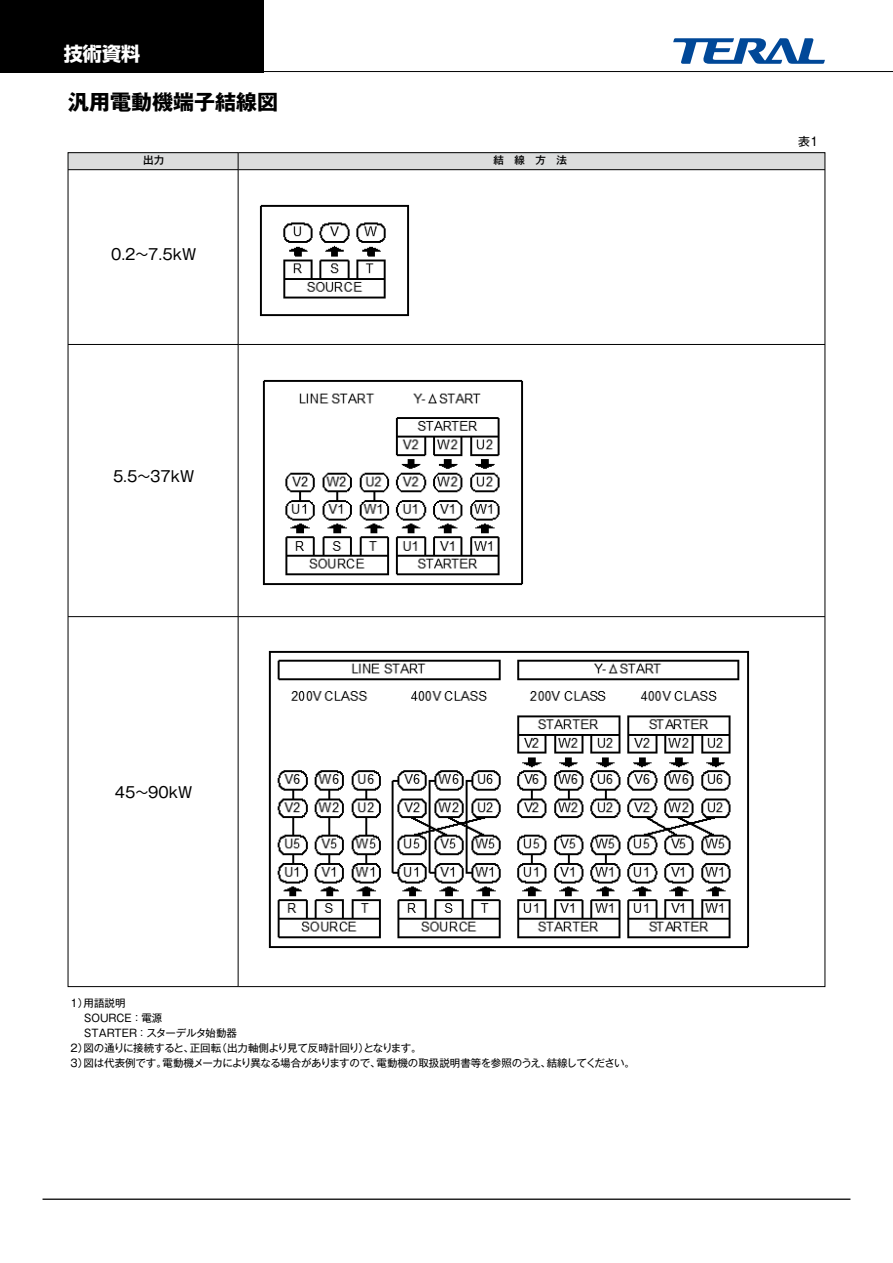
<style>
.page{position:relative;width:893px;height:1263px;background:#fff}
.page>*{position:absolute;margin:0;border:0;box-sizing:border-box;transform-origin:0 0}
.t1{font:700 21px "Gothic MB101 Pro";color:#000}
.t2{font:700 19.2px "Shin Go Pro";color:#fff}
.t3{font:15px "Gothic MB101 Pro";color:#000}
.t4{font:12px "Gothic MB101 Pro";color:#000}
.t5{font:10.5px/15px "Gothic MB101 Pro";letter-spacing:-.01em;color:#000}
.t6{font:500 10.5px "Gothic MB101 Pro";color:#000}
</style>
<div class="page">
<div style="left:68px;top:153px;width:757px;height:17px;background:#dcdddd"></div>
<hr style="left:68px;top:169px;width:757px;height:1px;background:#000">
<hr style="left:68px;top:616px;width:757px;height:1px;background:#000">
<hr style="left:68px;top:344px;width:757px;height:1px;background:#000">
<hr style="left:238px;top:153px;width:1px;height:833px;background:#000">
<img style="left:259px;top:204px;width:151px;height:113px">
<img style="left:262px;top:379px;width:262px;height:207px">
<img style="left:268px;top:650px;width:482px;height:299px">
<div style="left:0;top:0;width:264px;height:72px;background:#000"></div>
<hr style="left:0;top:71px;width:893px;height:1px;background:#000">
<hr style="left:43px;top:1198px;width:807px;height:2px;background:#000">
<svg style="left:673px;top:38px;width:152px;height:26px"></svg>
<h2 class="t2" style="left:64px;top:39px;width:78px">技術資料</h2>
<h1 class="t1" style="left:68px;top:85px;width:212px">汎用電動機端子結線図</h1>
<p class="t6" style="left:143px;top:152px;width:22px">出力</p>
<p class="t6" style="left:494px;top:152px;width:75px">結　線　方　法</p>
<h3 class="t3" style="left:111px;top:241px;width:87px">0.2～7.5kW</h3>
<h3 class="t3" style="left:113px;top:463px;width:83px">5.5～37kW</h3>
<h3 class="t3" style="left:115px;top:780px;width:79px">45～90kW</h3>
<p class="t5" style="left:69px;top:994px;width:568px">１）用語説明<br>　 SOURCE ：電源<br>　 STARTER ：スターデルタ始動器<br>２）図の通りに接続すると、正回転（出力軸側より見て反時計回り）となります。<br>３）図は代表例です。電動機メーカにより異なる場合がありますので、電動機の取扱説明書等を参照のうえ、結線してください。</p>
<p class="t4" style="left:798px;top:131px;width:22px">表1</p>
</div>
